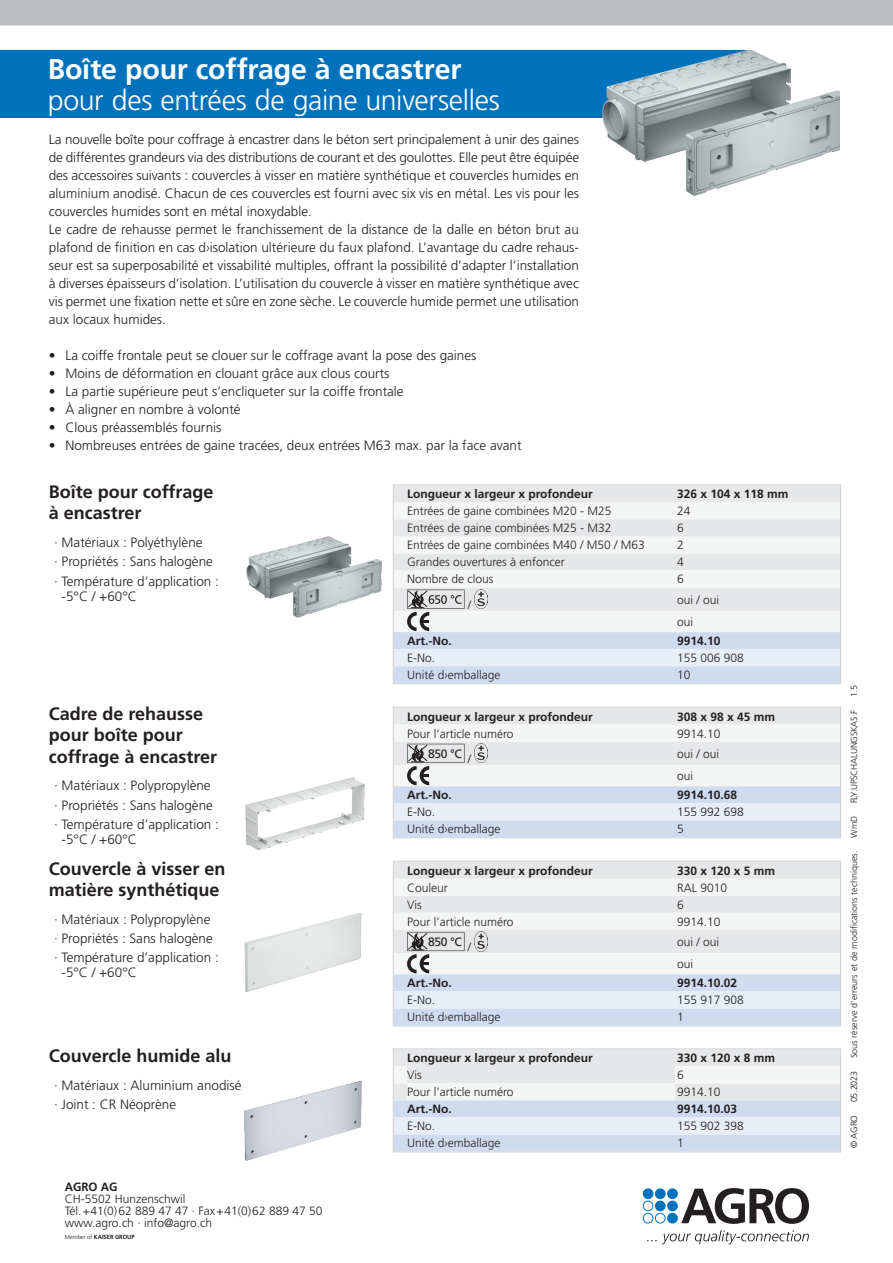
<style>
.page{position:relative;width:893px;height:1263px;background:#fff}
.page>*{position:absolute;margin:0;border:0;box-sizing:border-box;transform-origin:0 0}
.t1{font:300 28.5px "Frutiger LT Std";letter-spacing:-.01em;color:#fff}
.t2{font:700 28.5px "Frutiger LT Std";letter-spacing:-.005em;color:#fff}
.t3{font:700 18px/21px "Frutiger LT Std";color:#231f20}
.t4{font:300 13.5px/18px "Frutiger LT Std";color:#231f20}
.t5{font:12.15px "Frutiger LT Std";letter-spacing:-.035em;color:#231f20}
.t6{font:300 12px/22.4px "Frutiger LT Std";color:#231f20}
.t7{font:700 12px "Frutiger LT Std";color:#231f20}
.t8{font:300 9px "Frutiger LT Std";color:#231f20}
.t9{font:300 9px "Frutiger LT Std";letter-spacing:-.02em;color:#231f20}
.t10{font:700 6px "Frutiger LT Std";letter-spacing:-.005em;color:#231f20}
.s1{font-weight:300}
</style>
<div class="page">
<div style="left:0;top:0;width:893px;height:26px;background:#bcbdc0"></div>
<div style="left:667px;top:1200px;width:11px;height:11px;background:#0072bc;border-radius:50%"></div>
<div style="left:655px;top:1188px;width:11px;height:11px;background:#0072bc;border-radius:50%"></div>
<div style="left:667px;top:1188px;width:11px;height:11px;background:#0072bc;border-radius:50%"></div>
<div style="left:643px;top:1188px;width:10px;height:11px;background:#0072bc;border-radius:50%"></div>
<div style="left:667px;top:1213px;width:11px;height:10px;background:#0072bc;border-radius:50%"></div>
<svg style="left:643px;top:1200px;width:23px;height:23px"></svg>
<svg style="left:681px;top:1188px;width:128px;height:36px"></svg>
<svg style="left:647px;top:1230px;width:162px;height:14px"></svg>
<div style="left:0;top:50px;width:600px;height:68px;background:#0072bc"></div>
<img style="left:600px;top:25px;width:239px;height:171px">
<div style="left:395px;top:486px;width:444px;height:16px;background:#e6e7e9"></div>
<svg style="left:395px;top:502px;width:444px;height:88px;fill:#f4f5f5"></svg>
<div style="left:395px;top:519px;width:444px;height:17px;background:#e6e7e9"></div>
<svg style="left:395px;top:590px;width:444px;height:92px"></svg>
<div style="left:393px;top:484px;width:448px;height:200px;border:1px solid #d1d2d4"></div>
<svg style="left:395px;top:708px;width:444px;height:128px"></svg>
<div style="left:393px;top:706px;width:448px;height:132px;border:1px solid #d1d2d4"></div>
<svg style="left:395px;top:863px;width:444px;height:161px"></svg>
<div style="left:393px;top:861px;width:448px;height:165px;border:1px solid #d1d2d4"></div>
<svg style="left:395px;top:1050px;width:444px;height:100px"></svg>
<div style="left:393px;top:1048px;width:448px;height:104px;border:1px solid #d1d2d4"></div>
<img style="left:246px;top:777px;width:119px;height:74px">
<img style="left:244px;top:912px;width:118px;height:80px">
<img style="left:246px;top:536px;width:136px;height:82px">
<img style="left:244px;top:1081px;width:118px;height:80px">
<h1 class="t2" style="left:48px;top:52px;width:415px">Boîte pour coffrage à encastrer</h1>
<h1 class="t1" style="left:48px;top:84px;width:454px">pour des entrées de gaine universelles</h1>
<p class="t4" style="left:49px;top:131px;width:532px">La nouvelle boîte pour coffrage à encastrer dans le béton sert principalement à unir des gaines de différentes grandeurs via des distributions de courant et des goulottes. Elle peut être équipée des accessoires suivants : couvercles à visser en matière synthétique et couvercles humides en aluminium anodisé. Chacun de ces couvercles est fourni avec six vis en métal. Les vis pour les couvercles humides sont en métal inoxydable.<br>Le cadre de rehausse permet le franchissement de la distance de la dalle en béton brut au plafond de finition en cas d›isolation ultérieure du faux plafond. L’avantage du cadre rehaus&shy;seur est sa superposabilité et vissabilité multiples, offrant la possibilité d’adapter l’installation à diverses épaisseurs d’isolation. L’utilisation du couvercle à visser en matière synthétique avec vis permet une fixation nette et sûre en zone sèche. Le couvercle humide permet une utilisation aux locaux humides.</p>
<p class="t4" style="left:49px;top:346px;width:429px">• La coiffe frontale peut se clouer sur le coffrage avant la pose des gaines</p>
<p class="t4" style="left:49px;top:364px;width:342px">• Moins de déformation en clouant grâce aux clous courts</p>
<p class="t4" style="left:49px;top:382px;width:356px">• La partie supérieure peut s’encliqueter sur la coiffe frontale</p>
<p class="t4" style="left:49px;top:400px;width:193px">• À aligner en nombre à volonté</p>
<p class="t4" style="left:49px;top:418px;width:174px">• Clous préassemblés fournis</p>
<p class="t4" style="left:49px;top:436px;width:474px">• Nombreuses entrées de gaine tracées, deux entrées M63 max. par la face avant</p>
<p class="t7" style="left:407px;top:487px;width:187px">Longueur x largeur x profondeur</p>
<p class="t7" style="left:677px;top:487px;width:113px">326 x 104 x 118 mm</p>
<p class="t6" style="left:407px;top:500px;width:206px">Entrées de gaine combinées M20 - M25</p>
<p class="t6" style="left:677px;top:500px;width:15px">24</p>
<p class="t6" style="left:407px;top:517px;width:206px">Entrées de gaine combinées M25 - M32</p>
<p class="t6" style="left:677px;top:517px;width:8px">6</p>
<p class="t6" style="left:407px;top:534px;width:239px">Entrées de gaine combinées M40 / M50 / M63</p>
<p class="t6" style="left:677px;top:534px;width:8px">2</p>
<p class="t6" style="left:407px;top:551px;width:159px">Grandes ouvertures à enfoncer</p>
<p class="t6" style="left:677px;top:551px;width:8px">4</p>
<p class="t6" style="left:407px;top:568px;width:88px">Nombre de clous</p>
<p class="t6" style="left:677px;top:568px;width:8px">6</p>
<p class="t6" style="left:468px;top:594px;width:5px">/</p>
<p class="t6" style="left:677px;top:588px;width:44px">oui / oui oui</p>
<p class="t7" style="left:407px;top:634px;width:46px">Art.-No.</p>
<p class="t7" style="left:677px;top:634px;width:45px">9914.10</p>
<p class="t6" style="left:407px;top:647px;width:30px">E-No.</p>
<p class="t6" style="left:677px;top:647px;width:68px">155 006 908</p>
<p class="t6" style="left:407px;top:664px;width:95px">Unité d›emballage</p>
<p class="t6" style="left:677px;top:664px;width:15px">10</p>
<h2 class="t3" style="left:49px;top:482px;width:166px">Boîte pour coffrage à encastrer</h2>
<p class="t4" style="left:54px;top:533px;width:166px;line-height:19.2px">· Matériaux : Polyéthylène<br>· Propriétés : Sans halogène · Température d’application :</p>
<p class="t4" style="left:62px;top:587px;width:77px">-5°C / +60°C</p>
<h2 class="t3" style="left:49px;top:704px;width:170px">Cadre de rehausse pour boîte pour coffrage à encastrer</h2>
<p class="t4" style="left:54px;top:776px;width:166px;line-height:19.2px">· Matériaux : Polypropylène<br>· Propriétés : Sans halogène · Température d’application :</p>
<p class="t4" style="left:62px;top:830px;width:77px">-5°C / +60°C</p>
<h2 class="t3" style="left:49px;top:858px;width:178px">Couvercle à visser en matière synthétique</h2>
<p class="t4" style="left:54px;top:909px;width:166px;line-height:19.2px">· Matériaux : Polypropylène<br>· Propriétés : Sans halogène · Température d’application :</p>
<p class="t4" style="left:62px;top:963px;width:77px">-5°C / +60°C</p>
<h2 class="t3" style="left:49px;top:1046px;width:184px">Couvercle humide alu</h2>
<p class="t4" style="left:54px;top:1076px;width:189px;line-height:19.2px">· Matériaux : Aluminium anodisé · Joint : CR Néoprène</p>
<p class="t7" style="left:65px;top:1179px;width:54px">AGRO AG</p>
<p class="t6" style="left:65px;top:1193px;width:259px;line-height:12px">CH-5502 Hunzenschwil<br>Tél.+41(0)62 889 47 47 · Fax+41(0)62 889 47 50 www.agro.ch · info@agro.ch</p>
<p class="t10" style="left:65px;top:1233px;width:71px"><span class="s1">Member of</span> KAISER GROUP</p>
<p class="t7" style="left:407px;top:709px;width:187px">Longueur x largeur x profondeur</p>
<p class="t7" style="left:677px;top:709px;width:100px">308 x 98 x 45 mm</p>
<p class="t6" style="left:407px;top:722px;width:108px">Pour l’article numéro</p>
<p class="t6" style="left:677px;top:722px;width:45px">9914.10</p>
<p class="t5" style="left:428px;top:746px;width:45px">850 °C <sub>/</sub></p>
<p class="t6" style="left:677px;top:743px;width:44px">oui / oui oui</p>
<p class="t7" style="left:407px;top:788px;width:46px">Art.-No.</p>
<p class="t7" style="left:677px;top:788px;width:62px">9914.10.68</p>
<p class="t6" style="left:407px;top:801px;width:30px">E-No.</p>
<p class="t6" style="left:677px;top:801px;width:68px">155 992 698</p>
<p class="t6" style="left:407px;top:818px;width:95px">Unité d›emballage</p>
<p class="t6" style="left:677px;top:818px;width:8px">5</p>
<p class="t7" style="left:407px;top:863px;width:187px">Longueur x largeur x profondeur</p>
<p class="t7" style="left:677px;top:863px;width:100px">330 x 120 x 5 mm</p>
<p class="t6" style="left:407px;top:877px;width:42px">Couleur</p>
<p class="t6" style="left:677px;top:877px;width:52px">RAL 9010</p>
<p class="t6" style="left:407px;top:894px;width:16px">Vis</p>
<p class="t6" style="left:677px;top:894px;width:8px">6</p>
<p class="t6" style="left:407px;top:911px;width:108px">Pour l’article numéro</p>
<p class="t6" style="left:677px;top:911px;width:45px">9914.10</p>
<p class="t5" style="left:428px;top:935px;width:45px">850 °C <sub>/</sub></p>
<p class="t6" style="left:677px;top:931px;width:44px">oui / oui oui</p>
<p class="t7" style="left:407px;top:976px;width:46px">Art.-No.</p>
<p class="t7" style="left:677px;top:976px;width:62px">9914.10.02</p>
<p class="t6" style="left:407px;top:989px;width:30px">E-No.</p>
<p class="t6" style="left:677px;top:989px;width:68px">155 917 908</p>
<p class="t6" style="left:407px;top:1006px;width:95px">Unité d›emballage</p>
<p class="t6" style="left:677px;top:1006px;width:8px">1</p>
<p class="t7" style="left:407px;top:1051px;width:187px">Longueur x largeur x profondeur</p>
<p class="t7" style="left:677px;top:1051px;width:100px">330 x 120 x 8 mm</p>
<p class="t6" style="left:407px;top:1064px;width:16px">Vis</p>
<p class="t6" style="left:677px;top:1064px;width:8px">6</p>
<p class="t6" style="left:407px;top:1081px;width:108px">Pour l’article numéro</p>
<p class="t6" style="left:677px;top:1081px;width:45px">9914.10</p>
<p class="t7" style="left:407px;top:1102px;width:46px">Art.-No.</p>
<p class="t7" style="left:677px;top:1102px;width:62px">9914.10.03</p>
<p class="t6" style="left:407px;top:1115px;width:30px">E-No.</p>
<p class="t6" style="left:677px;top:1115px;width:68px">155 902 398</p>
<p class="t6" style="left:407px;top:1132px;width:95px">Unité d›emballage</p>
<p class="t6" style="left:677px;top:1132px;width:8px">1</p>
<p class="t8" style="left:849px;top:697px;width:14px;rotate:-90deg">1.5</p>
<p class="t9" style="left:849px;top:803px;width:95px;rotate:-90deg">FLY.UPSCHALUNGSKAS.F</p>
<p class="t8" style="left:849px;top:838px;width:23px;rotate:-90deg">WmD</p>
<p class="t8" style="left:849px;top:1058px;width:209px;rotate:-90deg">Sous réserve d'erreurs et de modifications techniques.</p>
<p class="t8" style="left:849px;top:1102px;width:33px;rotate:-90deg">05.2023</p>
<p class="t8" style="left:849px;top:1148px;width:35px;rotate:-90deg">© AGRO</p>
</div>
